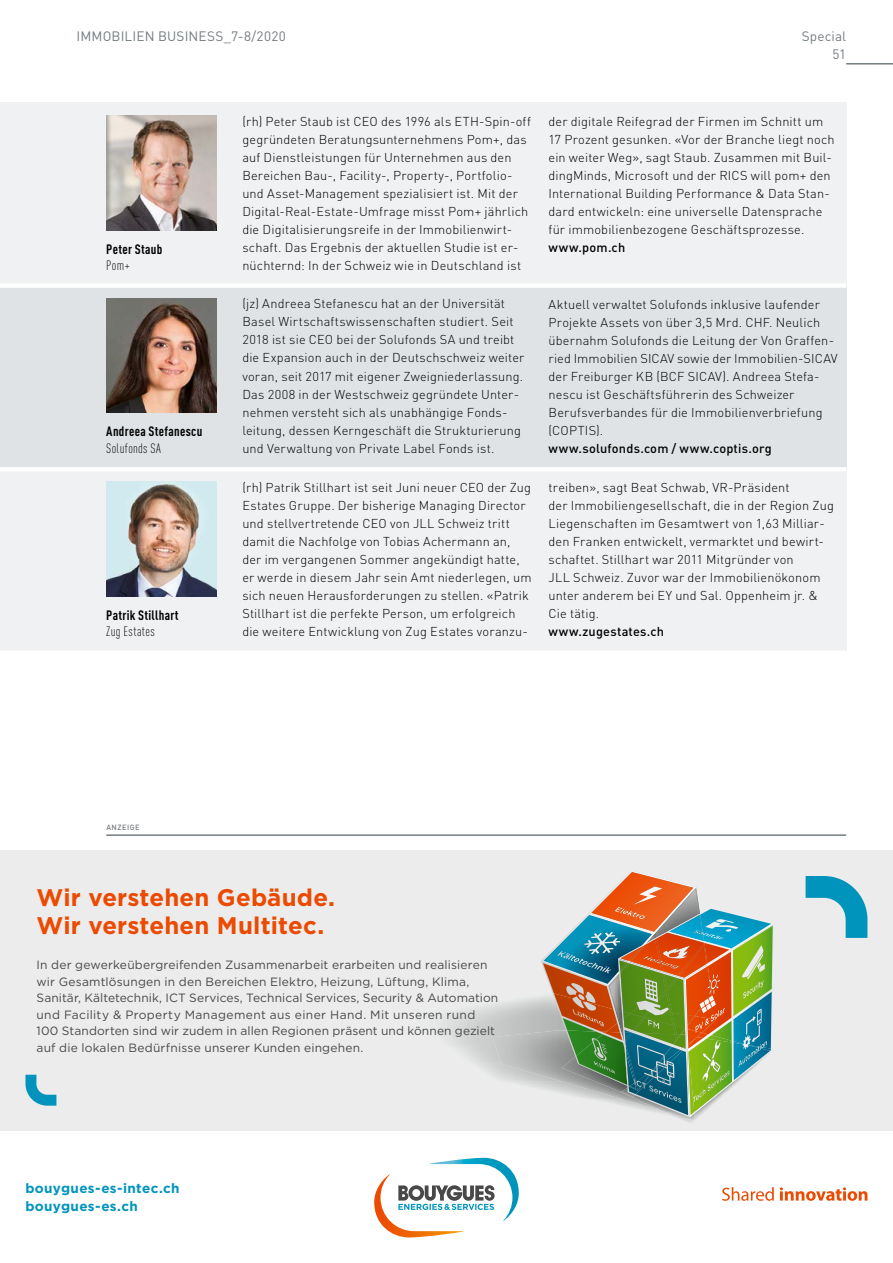
<style>
.page{position:relative;width:893px;height:1263px;background:#fff}
.page>*{position:absolute;margin:0;border:0;box-sizing:border-box;transform-origin:0 0}
.t1{font:700 24px/28.8px "Gotham";letter-spacing:.005em;color:#eb4a00}
.t2{font:700 condensed 13.5px "DINOT";letter-spacing:.025em;color:#000}
.t3{font:13.5px "DIN Pro";letter-spacing:.01em;color:#747c81}
.t4{font:700 13.5px/18px "Gotham";letter-spacing:.025em;color:#0094bc}
.t5{font:300 condensed 13.5px "DINOT";letter-spacing:.025em;color:#000}
.t6{font:300 12.75px/18px "DIN Pro";letter-spacing:.015em;color:#000}
.t7{font:500 12.75px "DIN Pro";letter-spacing:.015em;color:#000}
.t8{font:12px/16.5px "Gotham";letter-spacing:.015em;color:#474847}
.t9{font:500 7.5px "DIN Pro";letter-spacing:.06em;color:#747c81}
</style>
<div class="page">
<hr style="left:846px;top:63px;width:47px;height:2px;background:#747c81">
<div style="left:0;top:286px;width:846px;height:183px;background:#e0e3e5"></div>
<div style="left:0;top:469px;width:846px;height:184px;background:#eff1f2"></div>
<div style="left:0;top:102px;width:846px;height:184px;background:#eff1f2"></div>
<div style="left:0;top:283px;width:846px;height:5px;background:#fff"></div>
<hr style="left:0;top:467px;width:846px;height:4px;background:#fff">
<hr style="left:0;top:651px;width:846px;height:4px;background:#fff">
<img style="left:106px;top:116px;width:111px;height:114px">
<img style="left:106px;top:298px;width:111px;height:115px">
<img style="left:106px;top:482px;width:111px;height:114px">
<div style="left:0;top:850px;width:893px;height:281px;background:#ececec"></div>
<img style="left:492px;top:1030px;width:49px;height:58px">
<img style="left:541px;top:872px;width:232px;height:248px">
<svg style="left:374px;top:1158px;width:145px;height:79px"></svg>
<svg style="left:722px;top:1187px;width:52px;height:14px"></svg>
<svg style="left:780px;top:1187px;width:87px;height:14px"></svg>
<svg style="left:26px;top:1075px;width:30px;height:31px"></svg>
<svg style="left:806px;top:876px;width:61px;height:62px"></svg>
<hr style="left:106px;top:834px;width:740px;height:2px;background:#747c81">
<p class="t3" style="left:77px;top:26px;width:211px">IMMOBILIEN BUSINESS_7-8/2020</p>
<p class="t3" style="left:802px;top:26px;width:46px">Special</p>
<p class="t3" style="left:832px;top:44px;width:15px">51</p>
<p class="t6" style="left:242px;top:111px;width:290px">(rh) Peter Staub ist CEO des 1996 als ETH-Spin-off gegründeten Beratungsunternehmens Pom+, das auf Dienstleistungen für Unternehmen aus den Bereichen Bau-, Facility-, Property-, Portfolio&shy;und Asset-Management spezialisiert ist. Mit der Digital-Real-Estate-Umfrage misst Pom+ jährlich die Digitalisierungsreife in der Immobilienwirt&shy;schaft. Das Ergebnis der aktuellen Studie ist er&shy;nüchternd: In der Schweiz wie in Deutschland ist</p>
<p class="t6" style="left:549px;top:111px;width:288px">der digitale Reifegrad der Firmen im Schnitt um 17 Prozent gesunken. «Vor der Branche liegt noch ein weiter Weg», sagt Staub. Zusammen mit Buil&shy;dingMinds, Microsoft und der RICS will pom+ den International Building Performance &amp; Data Stan&shy;dard entwickeln: eine universelle Datensprache für immobilienbezogene Geschäftsprozesse.</p>
<p class="t2" style="left:106px;top:241px;width:57px">Peter Staub</p>
<p class="t7" style="left:549px;top:237px;width:78px">www.pom.ch</p>
<p class="t5" style="left:106px;top:258px;width:25px">Pom+</p>
<p class="t6" style="left:242px;top:294px;width:283px">(jz) Andreea Stefanescu hat an der Universität Basel Wirtschaftswissenschaften studiert. Seit 2018 ist sie CEO bei der Solufonds SA und treibt die Expansion auch in der Deutschschweiz weiter voran, seit 2017 mit eigener Zweigniederlassung.<br>Das 2008 in der Westschweiz gegründete Unter&shy;nehmen versteht sich als unabhängige Fonds&shy;leitung, dessen Kerngeschäft die Strukturierung und Verwaltung von Private Label Fonds ist.</p>
<p class="t6" style="left:549px;top:294px;width:291px">Aktuell verwaltet Solufonds inklusive laufender Projekte Assets von über 3,5 Mrd. CHF. Neulich übernahm Solufonds die Leitung der Von Graffen&shy;ried Immobilien SICAV sowie der Immobilien-SICAV der Freiburger KB (BCF SICAV). Andreea Stefa&shy;nescu ist Geschäftsführerin des Schweizer Berufsverbandes für die Immobilienverbriefung (COPTIS).</p>
<p class="t2" style="left:106px;top:423px;width:98px">Andreea Stefanescu</p>
<p class="t5" style="left:106px;top:440px;width:56px">Solufonds SA</p>
<p class="t7" style="left:549px;top:438px;width:225px">www.solufonds.com / www.coptis.org</p>
<p class="t2" style="left:106px;top:607px;width:74px">Patrik Stillhart</p>
<p class="t5" style="left:106px;top:624px;width:50px">Zug Estates</p>
<p class="t6" style="left:242px;top:477px;width:291px">(rh) Patrik Stillhart ist seit Juni neuer CEO der Zug Estates Gruppe. Der bisherige Managing Director und stellvertretende CEO von JLL Schweiz tritt damit die Nachfolge von Tobias Achermann an, der im vergangenen Sommer angekündigt hatte, er werde in diesem Jahr sein Amt niederlegen, um sich neuen Herausforderungen zu stellen. «Patrik Stillhart ist die perfekte Person, um erfolgreich die weitere Entwicklung von Zug Estates voranzu-</p>
<p class="t6" style="left:549px;top:477px;width:287px">treiben», sagt Beat Schwab, VR-Präsident<br>der Immobiliengesellschaft, die in der Region Zug Liegenschaften im Gesamtwert von 1,63 Milliar&shy;den Franken entwickelt, vermarktet und bewirt&shy;schaftet. Stillhart war 2011 Mitgründer von<br>JLL Schweiz. Zuvor war der Immobilienökonom unter anderem bei EY und Sal. Oppenheim jr. &amp; Cie tätig.</p>
<p class="t7" style="left:549px;top:621px;width:117px">www.zugestates.ch</p>
<p class="t9" style="left:106px;top:821px;width:35px">ANZEIGE</p>
<h1 class="t1" style="left:37px;top:882px;width:300px">Wir verstehen Gebäude.<br>Wir verstehen Multitec.</h1>
<p class="t8" style="left:37px;top:957px;width:463px">In der gewerkeübergreifenden Zusammenarbeit erarbeiten und realisieren wir Gesamtlösungen in den Bereichen Elektro, Heizung, Lüftung, Klima, Sanitär, Kältetechnik, ICT Services, Technical Services, Security &amp; Automation und Facility &amp; Property Management aus einer Hand. Mit unseren rund 100 Standorten sind wir zudem in allen Regionen präsent und können gezielt auf die lokalen Bedürfnisse unserer Kunden eingehen.</p>
<p class="t4" style="left:26px;top:1179px;width:156px">bouygues-es-intec.ch bouygues-es.ch</p>
</div>
